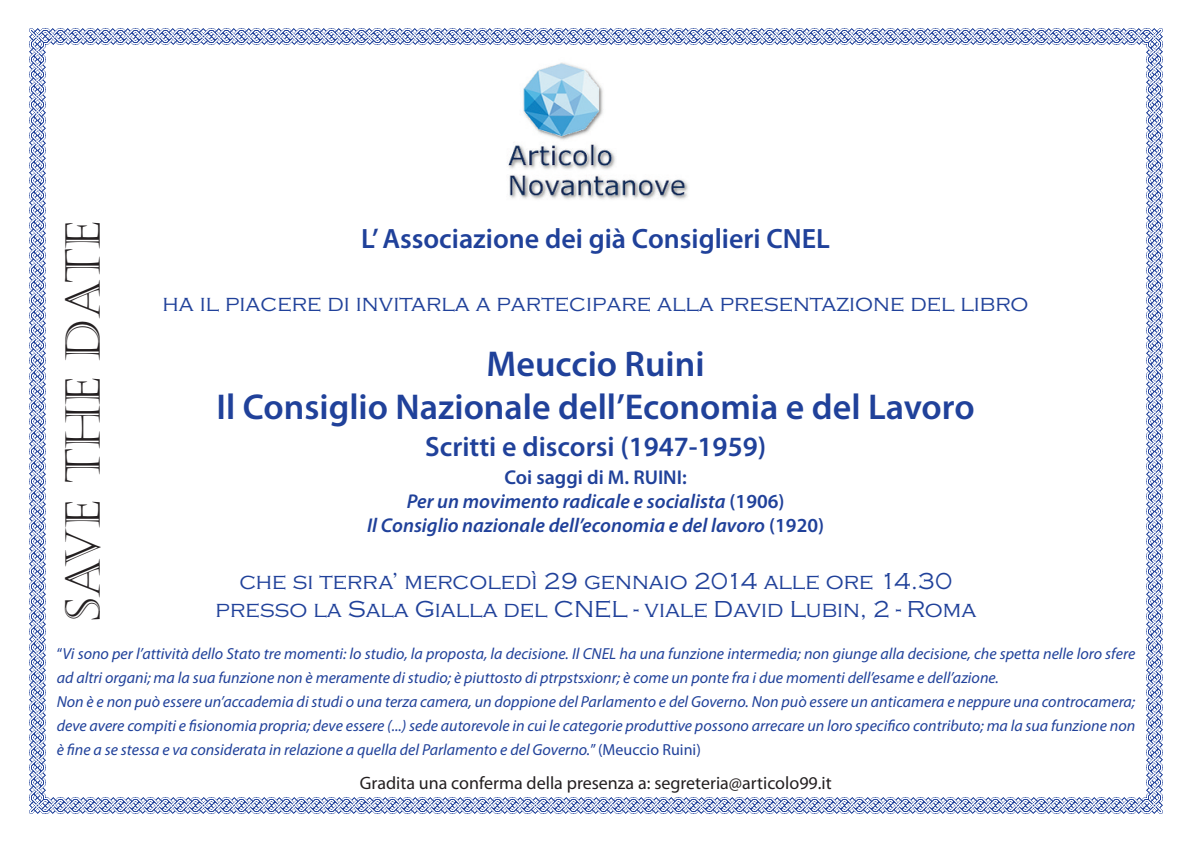
<style>
.page{position:relative;width:1191px;height:842px;background:#fff}
.page>*{position:absolute;margin:0;border:0;box-sizing:border-box;transform-origin:0 0}
.t1{font:48px "Castellar";color:#231f20}
.t2{font:600 36px/43.2px "Myriad Pro";color:#20419a;text-align:center}
.t3{font:600 28px "Myriad Pro";color:#20419a}
.t4{font:300 24px/28px "Copperplate Gothic";color:#20419a;text-align:center}
.t5{font:italic 600 20px/24px "Myriad Pro";color:#20419a;text-align:center}
.t6{font:18px "Myriad Pro";color:#231f20}
.t7{font:italic 16px/24px "Myriad Pro";color:#20419a}
.s1{font-style:normal}
</style>
<div class="page">
<img style="left:29px;top:29px;width:1133px;height:16px">
<img style="left:1146px;top:45px;width:16px;height:768px">
<img style="left:29px;top:797px;width:1117px;height:16px">
<img style="left:29px;top:45px;width:16px;height:752px">
<img style="left:507px;top:62px;width:181px;height:138px">
<h1 class="t1" style="left:55px;top:621px;width:402px;rotate:-90deg">SAVE THE DATE</h1>
<h3 class="t3" style="left:361px;top:228px;width:470px">L’Associazione dei già Consiglieri CNEL</h3>
<h3 class="t4" style="left:163px;top:289px;width:867px">ha il piacere di invitarla a partecipare alla presentazione del libro</h3>
<h2 class="t2" style="left:216px;top:345px;width:759px">Meuccio Ruini<br>Il Consiglio Nazionale dell’Economia e del Lavoro</h2>
<h3 class="t3" style="left:425px;top:436px;width:342px">Scritti e discorsi (1947-1959)</h3>
<p class="t5" style="left:367px;top:466px;width:458px"><span class="s1">Coi saggi di M. RUINI:<br></span>Per un movimento radicale e socialista <span class="s1">(1906)<br></span>Il Consiglio nazionale dell’economia e del lavoro <span class="s1">(1920)</span></p>
<h3 class="t4" style="left:216px;top:566px;width:762px">che si terra’ mercoledì 29 gennaio 2014 alle ore 14.30 presso la Sala Gialla del CNEL - viale David Lubin, 2 - Roma</h3>
<p class="t7" style="left:57px;top:643px;width:1080px"><span class="s1">“</span>Vi sono per l’attività dello Stato tre momenti: lo studio, la proposta, la decisione. Il CNEL ha una funzione intermedia; non giunge alla decisione, che spetta nelle loro sfere ad altri organi; ma la sua funzione non è meramente di studio; è piuttosto di ptrpstsxionr; è come un ponte fra i due momenti dell’esame e dell’azione.<br>Non è e non può essere un’accademia di studi o una terza camera, un doppione del Parlamento e del Governo. Non può essere un anticamera e neppure una controcamera; deve avere compiti e fisionomia propria; deve essere (...) sede autorevole in cui le categorie produttive possono arrecare un loro specifico contributo; ma la sua funzione non è fine a se stessa e va considerata in relazione a quella del Parlamento e del Governo.<span class="s1">”(Meuccio Ruini)</span></p>
<p class="t6" style="left:360px;top:776px;width:473px">Gradita una conferma della presenza a: segreteria@articolo99.it</p>
</div>
